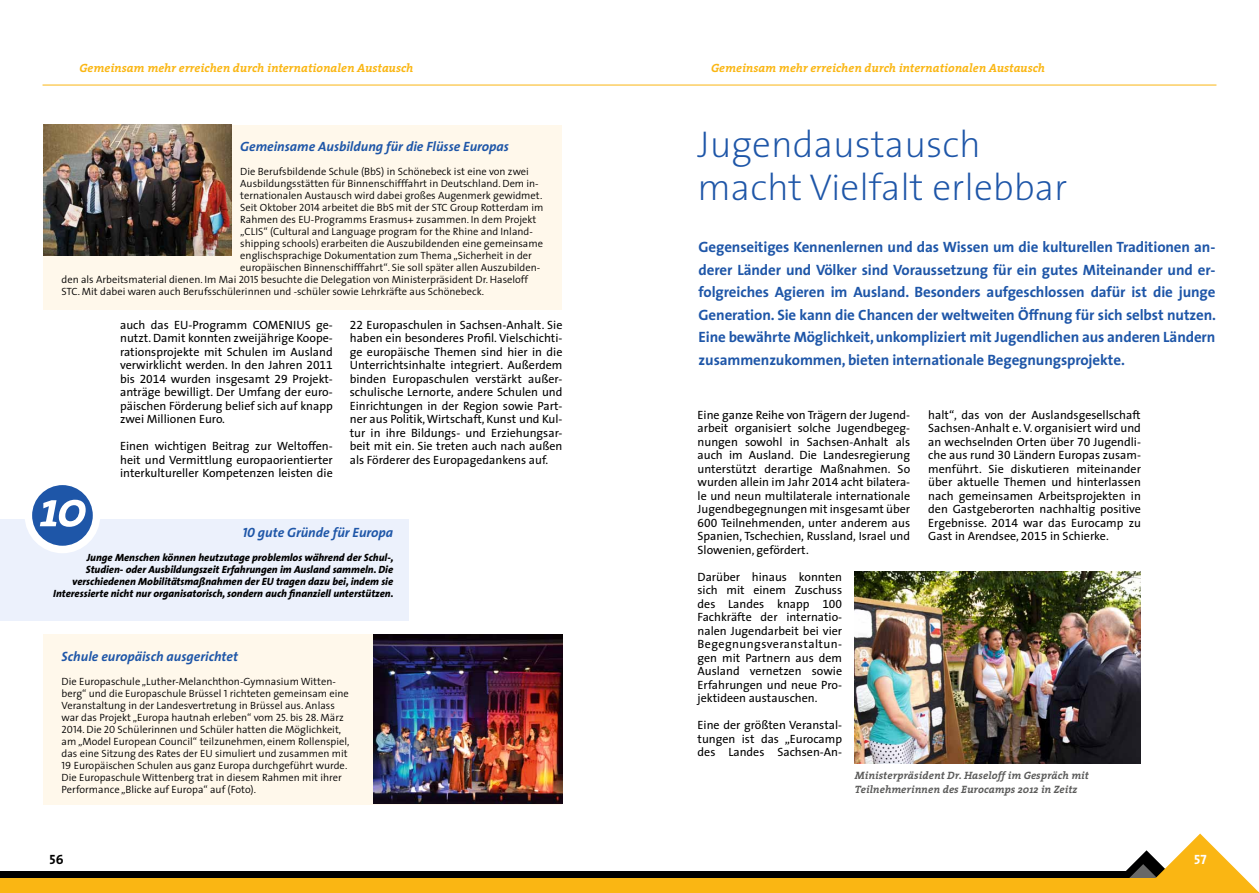
<style>
.page{position:relative;width:1259px;height:893px;background:#fff}
.page>*{position:absolute;margin:0;border:0;box-sizing:border-box;transform-origin:0 0}
.t1{font:italic 700 50.7px "The Serif";color:#fff}
.t2{font:200 37.5px/42px "The Sans";color:#1e56a8}
.t3{font:700 15px/22.5px "The Sans";letter-spacing:-.01em;color:#1e56a8;text-align:justify}
.t4{font:italic 700 13.5px "The Sans";color:#1e56a8}
.t5{font:13.5px "The Sans Bold Caps";color:#fff}
.t6{font:13.5px "The Sans Bold Caps";color:#000}
.t7{font:12px/13.5px "The Sans";color:#000;text-align:justify}
.t8{font:italic 700 12px "The Serif";color:#fab613}
.t9{font:italic 700 10.65px/13.8px "The Serif";letter-spacing:.005em;color:#5b5b5a}
.t10{font:300 10.5px/12px "The Sans";color:#000}
.t11{font:italic 800 10.5px/12px "The Sans";color:#000;text-align:right}
.s1{font-family:"The Sans Semi Light Caps";font-weight:400}
.s2{font-family:"The Sans Expert"}
.s3{font-family:"The Sans Bold Caps";font-weight:400}
</style>
<div class="page">
<div style="left:0;top:871px;width:1221px;height:22px;background:#000"></div>
<svg style="left:1126px;top:833px;width:133px;height:60px"></svg>
<div style="left:0;top:878px;width:1221px;height:15px;background:#fab613"></div>
<hr style="left:43px;top:85px;width:1173px;height:1px;background:#fab613">
<div style="left:44px;top:125px;width:518px;height:184px;background:#fff8eb"></div>
<img style="left:44px;top:125px;width:188px;height:131px">
<div style="left:44px;top:634px;width:518px;height:171px;background:#fff8eb"></div>
<img style="left:373px;top:634px;width:189px;height:169px">
<div style="left:0;top:520px;width:408px;height:101px;background:#ecf1fc"></div>
<div style="left:28px;top:481px;width:69px;height:68px;background:#1e56a8;border-radius:50%"></div>
<div style="left:25px;top:478px;width:75px;height:75px;border:8px solid #fff;border-radius:50%"></div>
<img style="left:855px;top:572px;width:286px;height:191px">
<p class="t8" style="left:80px;top:58px;width:335px">Gemeinsam mehr erreichen durch internationalen Austausch</p>
<p class="t4" style="left:240px;top:135px;width:270px">Gemeinsame Ausbildung für die Flüsse Europas</p>
<p class="t10" style="left:240px;top:165px;width:290px">Die Berufsbildende Schule (BbS) in Schönebeck ist eine von zwei</p>
<p class="t10" style="left:240px;top:177px;width:300px">Ausbildungsstätten für Binnenschifffahrt in Deutschland. Dem in-</p>
<p class="t10" style="left:240px;top:189px;width:303px">ternationalen Austausch wird dabei großes Augenmerk gewidmet.</p>
<p class="t10" style="left:240px;top:201px;width:305px">Seit Oktober <span class="s1">2014</span> arbeitet die BbS mit der STC Group Rotterdam im</p>
<p class="t10" style="left:240px;top:213px;width:298px">Rahmen des EU-Programms Erasmus+ zusammen. In dem Projekt</p>
<p class="t10" style="left:240px;top:225px;width:294px">„CLIS“ (Cultural and Language program for the Rhine and Inland-</p>
<p class="t10" style="left:240px;top:237px;width:304px">shipping schools) erarbeiten die Auszubildenden eine gemeinsame</p>
<p class="t10" style="left:240px;top:249px;width:293px">englischsprachige Dokumentation zum Thema „Sicherheit in der</p>
<p class="t10" style="left:240px;top:261px;width:301px">europäischen Binnenschifffahrt“. Sie soll später allen Auszubilden-</p>
<p class="t10" style="left:62px;top:273px;width:468px">den als Arbeitsmaterial dienen. Im Mai <span class="s1">2015</span> besuchte die Delegation von Ministerpräsident Dr. Haseloff</p>
<p class="t10" style="left:62px;top:285px;width:424px">STC. Mit dabei waren auch Berufsschülerinnen und -schüler sowie Lehrkräfte aus Schönebeck.</p>
<p class="t7" style="left:120px;top:317px;width:156px">auch das EU-Programm Comeni</p>
<p class="t7" style="left:120px;top:317px;width:214px;text-indent:176px">us ge&shy;nutzt. Damit konnten zweijährige Koope&shy;rationsprojekte mit Schulen im Ausland verwirklicht werden. In den Jahren <span class="s2">2011 </span>bis <span class="s2">2014</span> wurden insgesamt <span class="s2">29</span> Projekt&shy;anträge bewilligt. Der U mfang der euro&shy;päischen Förderung belief sich auf knapp zwei Millionen Euro.</p>
<p class="t7" style="left:120px;top:439px;width:214px">Einen wichtigen Beitrag zur Weltoffen&shy;heit und Vermittlung europaorientierter interkultureller Kompetenzen leisten die</p>
<p class="t7" style="left:350px;top:317px;width:214px"><span class="s2">22</span> Europaschulen in Sachsen-Anhalt. Sie haben ein besonderes Profil. Vielschichti&shy;ge europäische Themen sind hier in die U nterrichtsinhalte integriert. Außerdem binden Europaschulen verstärkt außer&shy;schulische Lernorte, andere Schulen und Einrichtungen in der Region sowie Part&shy;ner aus Politik, Wirtschaft, Kunst und Kul&shy;tur in ihre Bildungs- und Erziehungsar&shy;beit mit ein. Sie treten auch nach außen als Förderer des Europagedankens auf.</p>
<h1 class="t1" style="left:40px;top:467px;width:49px">10</h1>
<p class="t4" style="left:242px;top:521px;width:152px"><span class="s3">10</span> gute Gründe für Europa</p>
<p class="t11" style="left:53px;top:552px;width:342px">Junge Menschen können heutzutage problemlos während der Schul-, Studien- oder Ausbildungszeit Erfahrungen im Ausland sammeln. Die verschiedenen Mobilitätsmaßnahmen der EU tragen dazu bei, indem sie Interessierte nicht nur organisatorisch, sondern auch finanziell unterstützen.</p>
<p class="t4" style="left:62px;top:645px;width:178px">Schule europäisch ausgerichtet</p>
<p class="t10" style="left:62px;top:675px;width:289px">Die Europaschule „Luther-Melanchthon-Gymnasium Witten&shy;berg“ und die Europaschule Brüssel <span class="s1">1</span> richteten gemeinsam eine Veranstaltung in der Landesvertretung in Brüssel aus. Anlass war das Projekt „Europa hautnah erleben“ vom <span class="s1">25</span>. bis <span class="s1">28</span>. März <span class="s1">2014</span>. Die <span class="s1">20</span> Schülerinnen und Schüler hatten die Möglichkeit, am „Model European Council“ teilzunehmen, einem Rollenspiel, das eine Sitzung des Rates der EU simuliert und zusammen mit <span class="s1">19</span> Europäischen Schulen aus ganz Europa durchgeführt wurde.<br>Die Europaschule Wittenberg trat in diesem Rahmen mit ihrer Performance „Blicke auf Europa“ auf (Foto).</p>
<p class="t6" style="left:50px;top:848px;width:16px">56</p>
<p class="t8" style="left:711px;top:58px;width:335px">Gemeinsam mehr erreichen durch internationalen Austausch</p>
<h2 class="t2" style="left:697px;top:123px;width:371px">Jugendaustausch macht Vielfalt erlebbar</h2>
<p class="t3" style="left:698px;top:235px;width:519px">Gegenseitiges Kennenlernen und das Wissen um die kulturellen Traditionen an&shy;derer Länder und Völker sind Voraussetzung für ein gutes Miteinander und er&shy;folgreiches Agieren im Ausland. Besonders aufgeschlossen dafür ist die junge Generation. Sie kann die Chancen der weltweiten Öffnung für sich selbst nutzen.<br>Eine bewährte Möglichkeit, unkompliziert mit Jugendlichen aus anderen Ländern zusammenzukommen, bieten internationale Begegnungsprojekte.</p>
<p class="t7" style="left:697px;top:407px;width:214px">Eine ganze Reihe von Trägern der Jugend&shy;arbeit organisiert solche Jugendbegeg&shy;nungen sowohl in Sachsen-Anhalt als auch im Ausland. Die Landesregierung unterstützt derartige Maßnahmen. So wurden allein im Jahr <span class="s2">2014</span> acht bilatera&shy;le und neun multilaterale internationale Jugendbegegnungen mit insgesamt über <span class="s2">600</span> Teilnehmenden, unter anderem aus Spanien, Tschechien, Russland, Israel und Slowenien, gefördert.</p>
<p class="t7" style="left:697px;top:569px;width:146px">Darüber hinaus konnten sich mit einem Zuschuss des Landes knapp <span class="s2">100<br></span>Fachkräfte der internatio&shy;nalen Jugendarbeit bei vier Begegnungsveranstaltun&shy;gen mit Partnern aus dem Ausland vernetzen sowie Erfahrungen und neue Pro&shy;jektideen austauschen.</p>
<p class="t7" style="left:697px;top:718px;width:146px">Eine der größten Veranstal&shy;tungen ist das „Eurocamp des Landes Sachsen-An-</p>
<p class="t7" style="left:928px;top:407px;width:214px">halt“, das von der Auslandsgesellschaft Sachsen-Anhalt e. V. organisiert wird und an wechselnden Orten über <span class="s2">70</span> Jugendli&shy;che aus rund <span class="s2">30</span> Ländern Europas zusam&shy;menführt. Sie diskutieren miteinander über aktuelle Themen und hinterlassen nach gemeinsamen Arbeitsprojekten in den Gastgeberorten nachhaltig positive Ergebnisse. <span class="s2">2014</span> war das Eurocamp zu Gast in Arendsee, <span class="s2">2015</span> in Schierke.</p>
<p class="t9" style="left:855px;top:769px;width:235px">Ministerpräsident Dr. Haseloff im Gespräch mit<br>Teilnehmerinnen des Eurocamps 2012 in Zeitz</p>
<p class="t5" style="left:1194px;top:848px;width:14px">57</p>
</div>
